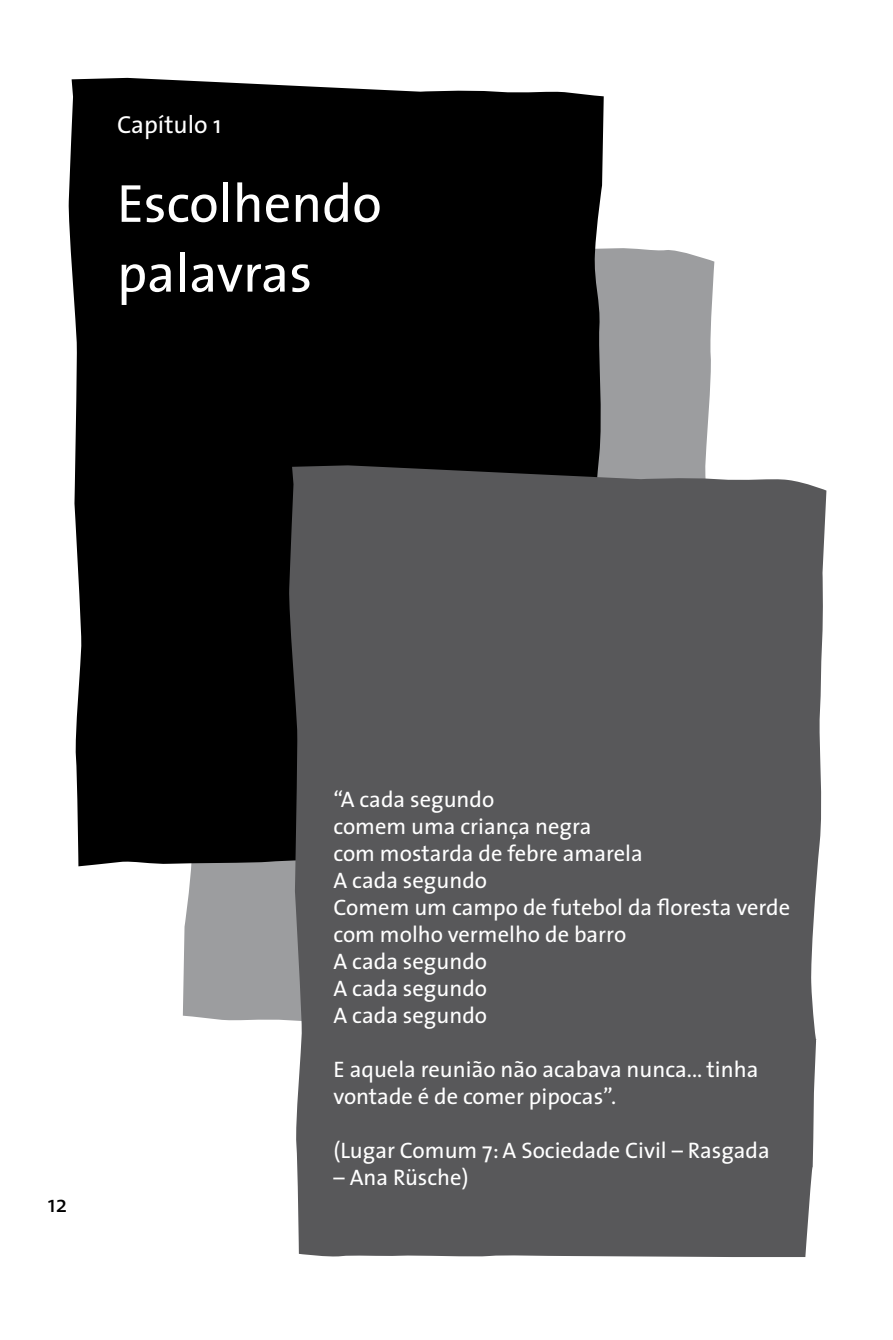
<style>
.page{position:relative;width:893px;height:1340px;background:#fff}
.page>*{position:absolute;margin:0;border:0;box-sizing:border-box;transform-origin:0 0}
.t1{font:54px/69.8px "The Sans";color:#fff}
.t2{font:24.75px "The Sans";color:#fff}
.t3{font:23.62px "The Sans";color:#000}
.t4{font:22.5px/27px "The Sans";color:#fff}
</style>
<div class="page">
<div style="left:183px;top:248px;width:532px;height:773px;background:#9c9d9f"></div>
<div style="left:68px;top:78px;width:536px;height:791px;background:#000"></div>
<div style="left:288px;top:465px;width:538px;height:792px;background:#58585a"></div>
<p class="t2" style="left:117px;top:104px;width:106px">Capítulo 1</p>
<h1 class="t1" style="left:117px;top:167px;width:266px">Escolhendo palavras</h1>
<p class="t3" style="left:48px;top:1184px;width:21px">12</p>
<p class="t4" style="left:334px;top:785px;width:458px">“A cada segundo<br>comem uma criança negra<br>com mostarda de febre amarela<br>A cada segundo<br>Comem um campo de futebol da floresta verde com molho vermelho de barro<br>A cada segundo<br>A cada segundo<br>A cada segundo</p>
<p class="t4" style="left:334px;top:1055px;width:426px">E aquela reunião não acabava nunca... tinha vontade é de comer pipocas”.</p>
<p class="t4" style="left:334px;top:1136px;width:438px">(Lugar Comum 7: A Sociedade Civil – Rasgada</p>
<p class="t4" style="left:334px;top:1163px;width:136px">– Ana Rüsche)</p>
</div>
